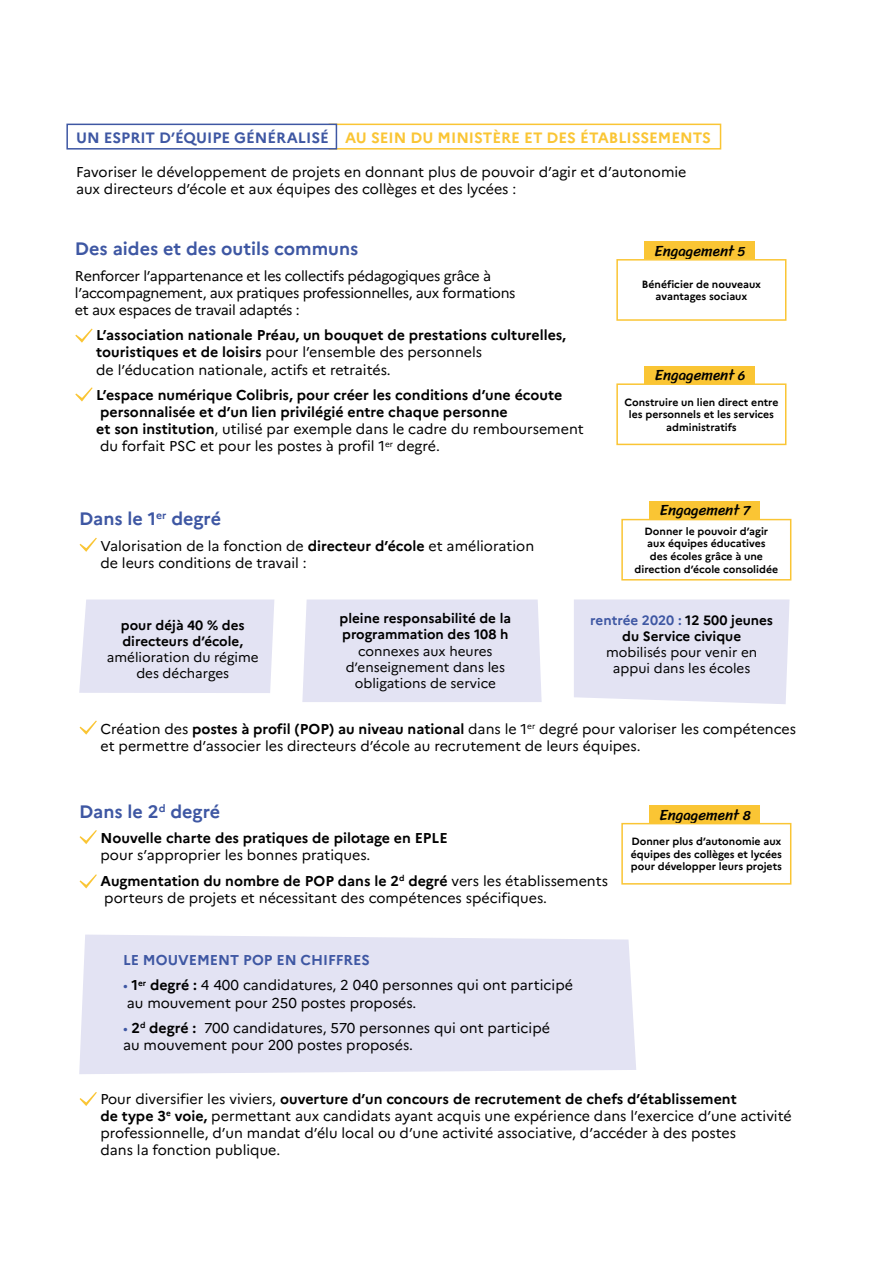
<style>
.page{position:relative;width:893px;height:1263px;background:#fff}
.page>*{position:absolute;margin:0;border:0;box-sizing:border-box;transform-origin:0 0}
.t1{font:700 18px "Marianne";color:#3e57a3}
.t2{font:700 15px "Marianne";color:#fac534}
.t3{font:15px "Sriracha";color:#000}
.t4{font:14.25px/17.1px "Marianne";color:#000}
.t5{font:700 14.25px/17.1px "Marianne";color:#000}
.t6{font:14.25px/17.1px "Marianne";letter-spacing:-.02em;color:#000}
.t7{font:700 14.25px "Marianne";color:#3e57a3}
.t8{font:13.5px/16.2px "Marianne";color:#000;text-align:center}
.t9{font:700 13.5px/16.2px "Marianne";color:#000}
.t10{font:700 10.5px/12.6px "Marianne";color:#000;text-align:center}
.s1{color:#3e57a3}
.s2{font-weight:400}
.s3{font-weight:700}
.s4{font-size:13.5px}
.s5{font-size:13.5px;color:#3e57a3}
</style>
<div class="page">
<div style="left:329px;top:124px;width:392px;height:26px;background:#fff;border:2px solid #fac534"></div>
<div style="left:66px;top:124px;width:271px;height:26px;background:#fff;border:2px solid #3e57a3"></div>
<div style="left:79px;top:934px;width:557px;height:140px;background:#e3e3f3"></div>
<div style="left:79px;top:599px;width:195px;height:94px;background:#e3e3f3"></div>
<div style="left:302px;top:599px;width:240px;height:103px;background:#e3e3f3"></div>
<div style="left:574px;top:599px;width:215px;height:105px;background:#e3e3f3"></div>
<svg style="left:80px;top:538px;width:17px;height:14px"></svg>
<svg style="left:80px;top:830px;width:17px;height:14px"></svg>
<svg style="left:80px;top:874px;width:17px;height:14px"></svg>
<svg style="left:80px;top:1092px;width:17px;height:14px"></svg>
<svg style="left:80px;top:720px;width:17px;height:15px"></svg>
<div style="left:650px;top:501px;width:110px;height:30px;background:#fac534"></div>
<div style="left:622px;top:520px;width:169px;height:60px;background:#fff"></div>
<div style="left:621px;top:519px;width:170px;height:61px;border:2px solid #fac534"></div>
<div style="left:650px;top:805px;width:110px;height:30px;background:#fac534"></div>
<div style="left:622px;top:824px;width:169px;height:60px;background:#fff"></div>
<div style="left:621px;top:823px;width:170px;height:61px;border:2px solid #fac534"></div>
<svg style="left:75px;top:329px;width:18px;height:14px"></svg>
<svg style="left:75px;top:387px;width:18px;height:14px"></svg>
<div style="left:645px;top:241px;width:110px;height:30px;background:#fac534"></div>
<div style="left:617px;top:260px;width:169px;height:60px;background:#fff"></div>
<div style="left:616px;top:259px;width:170px;height:62px;border:2px solid #fac534"></div>
<div style="left:645px;top:366px;width:110px;height:29px;background:#fac534"></div>
<div style="left:617px;top:384px;width:169px;height:60px;background:#fff"></div>
<div style="left:616px;top:383px;width:170px;height:62px;border:2px solid #fac534"></div>
<p class="t2" style="left:76px;top:128px;width:636px"><span class="s1">UN ESPRIT D’ÉQUIPE GÉNÉRALISÉ</span> AU SEIN DU MINISTÈRE ET DES ÉTABLISSEMENTS</p>
<p class="t4" style="left:76px;top:163px;width:612px">Favoriser le développement de projets en donnant plus de pouvoir d’agir et d’autonomie aux directeurs d’école et aux équipes des collèges et des lycées :</p>
<p class="t1" style="left:75px;top:237px;width:285px">Des aides et des outils communs</p>
<p class="t6" style="left:75px;top:267px;width:442px">Renforcer l’appartenance et les collectifs pédagogiques grâce à l’accompagnement, aux pratiques professionnelles, aux formations et aux espaces de travail adaptés :</p>
<p class="t5" style="left:96px;top:327px;width:471px">L’association nationale Préau, un bouquet de prestations culturelles, touristiques et de loisirs <span class="s2">pour l’ensemble des personnels<br>de l’éducation nationale, actifs et retraités.</span></p>
<p class="t5" style="left:96px;top:386px;width:489px">L’espace numérique Colibris, pour créer les conditions d’une écoute personnalisée et d’un lien privilégié entre chaque personne<br>et son institution<span class="s2">, utilisé par exemple dans le cadre du remboursement du forfait PSC et pour les postes à profil 1</span><sup>er</sup> <span class="s2">degré.</span></p>
<p class="t1" style="left:79px;top:508px;width:143px">Dans le 1<sup>er</sup> degré</p>
<p class="t4" style="left:100px;top:537px;width:435px">Valorisation de la fonction de <span class="s3">directeur d’école</span> et amélioration de leurs conditions de travail :</p>
<p class="t3" style="left:654px;top:242px;width:93px">Engagement <span class="s4">5</span></p>
<p class="t10" style="left:642px;top:277px;width:121px">Bénéficier de nouveaux avantages sociaux</p>
<p class="t3" style="left:655px;top:366px;width:92px">Engagement <span class="s4">6</span></p>
<p class="t10" style="left:624px;top:396px;width:156px">Construire un lien direct entre les personnels et les services administratifs</p>
<p class="t3" style="left:660px;top:501px;width:92px">Engagement <span class="s4">7</span></p>
<p class="t10" style="left:635px;top:525px;width:145px">Donner le pouvoir d’agir aux équipes éducatives<br>des écoles grâce à une direction d’école consolidée</p>
<p class="t9" style="left:121px;top:617px;width:125px">pour déjà 40 % des directeurs d’école,</p>
<p class="t8" style="left:107px;top:649px;width:153px">amélioration du régime des décharges</p>
<p class="t9" style="left:339px;top:610px;width:173px">pleine responsabilité de la programmation des 108 h</p>
<p class="t8" style="left:346px;top:643px;width:161px">connexes aux heures d’enseignement dans les obligations de service</p>
<p class="t9" style="left:590px;top:612px;width:184px;text-align:center"><span class="s1">rentrée 2020 :</span> 12 500 jeunes du Service civique</p>
<p class="t8" style="left:606px;top:644px;width:153px">mobilisés pour venir en appui dans les écoles</p>
<p class="t4" style="left:100px;top:720px;width:697px">Création des <span class="s3">postes à profil (POP) au niveau national</span> dans le 1<sup>er</sup> degré pour valoriser les compétences et permettre d’associer les directeurs d’école au recrutement de leurs équipes.</p>
<p class="t1" style="left:79px;top:800px;width:142px">Dans le 2<sup>d</sup> degré</p>
<p class="t5" style="left:100px;top:830px;width:349px">Nouvelle charte des pratiques de pilotage en EPLE</p>
<p class="t4" style="left:100px;top:842px;width:509px;line-height:25.7px">pour s’approprier les bonnes pratiques.<br><span class="s3">Augmentation du nombre de POP dans le 2</span><sup>d</sup> <span class="s3">degré</span> vers les établissements</p>
<p class="t4" style="left:104px;top:889px;width:444px">porteurs de projets et nécessitant des compétences spécifiques.</p>
<p class="t7" style="left:123px;top:951px;width:248px">LE MOUVEMENT POP EN CHIFFRES</p>
<p class="t4" style="left:123px;top:977px;width:452px"><span class="s5">•</span> <span class="s3">1</span><sup>er</sup> <span class="s3">degré :</span> 4 400 candidatures, 2 040 personnes qui ont participé au mouvement pour 250 postes proposés.</p>
<p class="t4" style="left:123px;top:1019px;width:428px"><span class="s5">•</span> <span class="s3">2</span><sup>d</sup> <span class="s3">degré :</span> 700 candidatures, 570 personnes qui ont participé au mouvement pour 200 postes proposés.</p>
<p class="t3" style="left:659px;top:805px;width:93px">Engagement <span class="s4">8</span></p>
<p class="t10" style="left:631px;top:835px;width:153px;text-align:justify">Donner plus d’autonomie aux équipes des collèges et lycées pour développer leurs projets</p>
<p class="t4" style="left:100px;top:1090px;width:693px">Pour diversifier les viviers, <span class="s3">ouverture d’un concours de recrutement de chefs d’établissement<br>de type 3</span><sup>e</sup> <span class="s3">voie,</span> permettant aux candidats ayant acquis une expérience dans l’exercice d’une activité professionnelle, d’un mandat d’élu local ou d’une activité associative, d’accéder à des postes<br>dans la fonction publique.</p>
</div>
